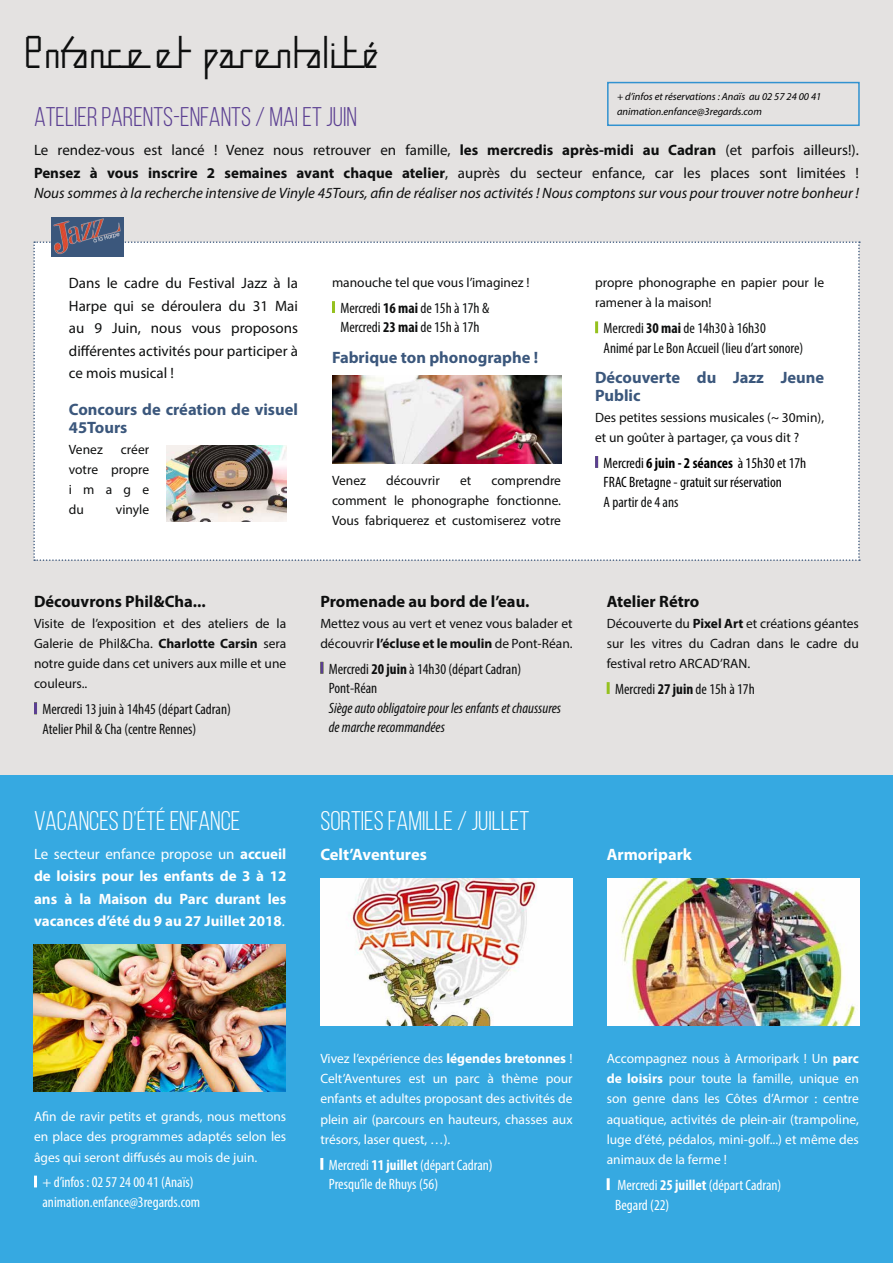
<style>
.page{position:relative;width:893px;height:1263px;background:#fff}
.page>*{position:absolute;margin:0;border:0;box-sizing:border-box;transform-origin:0 0}
.t1{font:45px "Le Cadran";color:#0e0f0f}
.t2{font:27px "Bebas Neue";color:#fff}
.t3{font:27px "Bebas Neue";color:#5b3f92}
.t4{font:700 16.5px/18px "Myriad Pro";color:#3b577c}
.t5{font:700 16.5px "Myriad Pro";color:#0e0f0f}
.t6{font:700 16.5px "Myriad Pro";color:#fff}
.t7{font:15px/22.5px "Myriad Pro";color:#0e0f0f}
.t8{font:condensed 15px/19.5px "Myriad Pro";color:#0e0f0f}
.t9{font:condensed 15px/19.5px "Myriad Pro";color:#fff}
.t10{font:700 15px/22.5px "Myriad Pro";color:#fff;text-align:justify}
.t11{font:italic 15px "Myriad Pro";color:#0e0f0f}
.t12{font:condensed 15px/19.5px "Myriad Pro";color:#000}
.t13{font:italic condensed 15px/19.5px "Myriad Pro";color:#0e0f0f}
.t14{font:13.5px/20.2px "Myriad Pro";color:#0e0f0f;text-align:justify}
.t15{font:13.5px/20.2px "Myriad Pro";color:#fff;text-align:justify}
.t16{font:italic 10.5px/15px "Myriad Pro";color:#000}
.s1{font-weight:700}
.s2{font-weight:400}
</style>
<div class="page">
<div style="left:0;top:72px;width:893px;height:489px;background:#e4e2e1"></div>
<div style="left:0;top:561px;width:893px;height:214px;background:#e4e2e1"></div>
<svg style="left:34px;top:702px;width:3px;height:12px"></svg>
<svg style="left:320px;top:662px;width:3px;height:12px"></svg>
<svg style="left:607px;top:682px;width:3px;height:12px"></svg>
<div style="left:0;top:775px;width:893px;height:488px;background:#36a9e1"></div>
<svg style="left:34px;top:1175px;width:3px;height:13px"></svg>
<svg style="left:320px;top:1158px;width:3px;height:12px"></svg>
<svg style="left:607px;top:1178px;width:3px;height:12px"></svg>
<img style="left:607px;top:879px;width:252px;height:147px">
<img style="left:33px;top:945px;width:252px;height:147px">
<img style="left:321px;top:879px;width:252px;height:147px">
<div style="left:0;top:0;width:893px;height:74px;background:#e4e2e1"></div>
<div style="left:607px;top:82px;width:253px;height:44px;border:2px solid #3192d0"></div>
<div style="left:33px;top:241px;width:827px;height:320px;background:#fff"></div>
<img style="left:166px;top:445px;width:120px;height:77px">
<img style="left:332px;top:375px;width:229px;height:88px">
<img style="left:52px;top:217px;width:72px;height:39px">
<h1 class="t1" style="left:26px;top:28px;width:355px">Enfance et parentalité</h1>
<p class="t16" style="left:617px;top:89px;width:206px">+ d’infos et réservations : Anaïs au 02 57 24 00 41 animation.enfance@3regards.com</p>
<h2 class="t3" style="left:34px;top:103px;width:324px">ATELIER PARENTS-ENFANTS / MAI ET JUIN</h2>
<p class="t7" style="left:34px;top:139px;width:826px">Le rendez-vous est lancé ! Venez nous retrouver en famille, <span class="s1">les mercredis après-midi au Cadran</span> (et parfois ailleurs!).<br><span class="s1">Pensez à vous inscrire 2 semaines avant chaque atelier</span>, auprès du secteur enfance, car les places sont limitées !</p>
<p class="t11" style="left:34px;top:184px;width:826px">Nous sommes à la recherche intensive de Vinyle 45Tours, afin de réaliser nos activités ! Nous comptons sur vous pour trouver notre bonheur !</p>
<p class="t7" style="left:69px;top:272px;width:231px;text-align:justify">Dans le cadre du Festival Jazz à la Harpe qui se déroulera du 31 Mai au 9 Juin, nous vous proposons différentes activités pour participer à ce mois musical !</p>
<p class="t4" style="left:69px;top:400px;width:231px">Concours de création de visuel<br>45Tours</p>
<p class="t14" style="left:69px;top:439px;width:35px">Venez</p>
<p class="t14" style="left:69px;top:439px;width:82px;text-indent:52px">créer votre propre image du</p>
<p class="t14" style="left:116px;top:499px;width:35px">vinyle</p>
<p class="t14" style="left:332px;top:272px;width:199px">manouche tel que vous l’imaginez !</p>
<p class="t8" style="left:340px;top:298px;width:150px">Mercredi <span class="s1">16 mai</span> de 15h à 17h &amp;<br>Mercredi <span class="s1">23 mai</span> de 15h à 17h</p>
<p class="t4" style="left:332px;top:348px;width:208px">Fabrique ton phonographe !</p>
<p class="t14" style="left:332px;top:470px;width:35px">Venez</p>
<p class="t14" style="left:386px;top:470px;width:55px">découvrir</p>
<p class="t14" style="left:460px;top:470px;width:13px">et</p>
<p class="t14" style="left:332px;top:470px;width:231px;text-indent:160px">comprendre comment le phonographe fonctionne.<br>Vous fabriquerez et customiserez votre</p>
<p class="t14" style="left:595px;top:272px;width:231px">propre phonographe en papier pour le ramener à la maison!</p>
<p class="t8" style="left:604px;top:318px;width:201px">Mercredi <span class="s1">30 mai</span> de 14h30 à 16h30<br>Animé par Le Bon Accueil (lieu d’art sonore)</p>
<p class="t4" style="left:595px;top:368px;width:231px">Découverte du Jazz Jeune<br>Public</p>
<p class="t14" style="left:595px;top:407px;width:231px">Des petites sessions musicales (~ 30min), et un goûter à partager, ça vous dit ?</p>
<p class="t12" style="left:604px;top:453px;width:204px">Mercredi <span class="s1">6 juin - 2 séances</span> à 15h30 et 17h<br>FRAC Bretagne - gratuit sur réservation</p>
<p class="t8" style="left:604px;top:492px;width:76px">A partir de 4 ans</p>
<p class="t5" style="left:34px;top:591px;width:173px">Découvrons Phil&amp;Cha...</p>
<p class="t14" style="left:34px;top:613px;width:254px">Visite de l’exposition et des ateliers de la Galerie de Phil&amp;Cha. <span class="s1">Charlotte Carsin</span> sera notre guide dans cet univers aux mille et une couleurs..</p>
<p class="t8" style="left:43px;top:699px;width:190px">Mercredi 13 juin à 14h45 (départ Cadran)<br>Atelier Phil &amp; Cha (centre Rennes)</p>
<p class="t5" style="left:320px;top:591px;width:211px">Promenade au bord de l’eau.</p>
<p class="t14" style="left:320px;top:613px;width:254px">Mettez vous au vert et venez vous balader et découvrir <span class="s1">l’écluse et le moulin</span> de Pont-Réan.</p>
<p class="t8" style="left:329px;top:659px;width:194px">Mercredi <span class="s1">20 juin</span> à 14h30 (départ Cadran)<br>Pont-Réan</p>
<p class="t13" style="left:329px;top:698px;width:234px">Siège auto obligatoire pour les enfants et chaussures de marche recommandées</p>
<p class="t5" style="left:607px;top:591px;width:94px">Atelier Rétro</p>
<p class="t14" style="left:607px;top:613px;width:254px">Découverte du <span class="s1">Pixel Art</span> et créations géantes sur les vitres du Cadran dans le cadre du festival retro ARCAD’RAN.</p>
<p class="t8" style="left:615px;top:679px;width:141px">Mercredi <span class="s1">27 juin</span> de 15h à 17h</p>
<h2 class="t2" style="left:34px;top:806px;width:208px">VACANCES D’ÉTÉ ENFANCE</h2>
<p class="t10" style="left:34px;top:842px;width:254px"><span class="s2">Le secteur enfance propose un</span> accueil de loisirs pour les enfants de 3 à 12 ans à la Maison du Parc durant les vacances d’été du 9 au 27 Juillet 2018<span class="s2">.</span></p>
<h2 class="t2" style="left:320px;top:806px;width:210px">SORTIES FAMILLE / JUILLET</h2>
<p class="t6" style="left:320px;top:844px;width:108px">Celt’Aventures</p>
<p class="t6" style="left:607px;top:844px;width:87px">Armoripark</p>
<p class="t15" style="left:34px;top:1106px;width:254px">Afin de ravir petits et grands, nous mettons en place des programmes adaptés selon les âges qui seront diffusés au mois de juin.</p>
<p class="t9" style="left:43px;top:1172px;width:159px">+ d’infos : 02 57 24 00 41 (Anaïs) animation.enfance@3regards.com</p>
<p class="t15" style="left:320px;top:1048px;width:254px">Vivez l’expérience des <span class="s1">légendes bretonnes</span> !<br>Celt’Aventures est un parc à thème pour enfants et adultes proposant des activités de plein air (parcours en hauteurs, chasses aux trésors, laser quest, …).</p>
<p class="t9" style="left:329px;top:1155px;width:165px">Mercredi <span class="s1">11 juillet</span> (départ Cadran)<br>Presqu’île de Rhuys (56)</p>
<p class="t15" style="left:607px;top:1048px;width:254px">Accompagnez nous à Armoripark ! Un <span class="s1">parc de loisirs</span> pour toute la famille, unique en son genre dans les Côtes d’Armor : centre aquatique, activités de plein-air (trampoline, luge d’été, pédalos, mini-golf...) et même des animaux de la ferme !</p>
<p class="t9" style="left:615px;top:1175px;width:168px">Mercredi <span class="s1">25 juillet</span> (départ Cadran)<br>Begard (22)</p>
</div>
